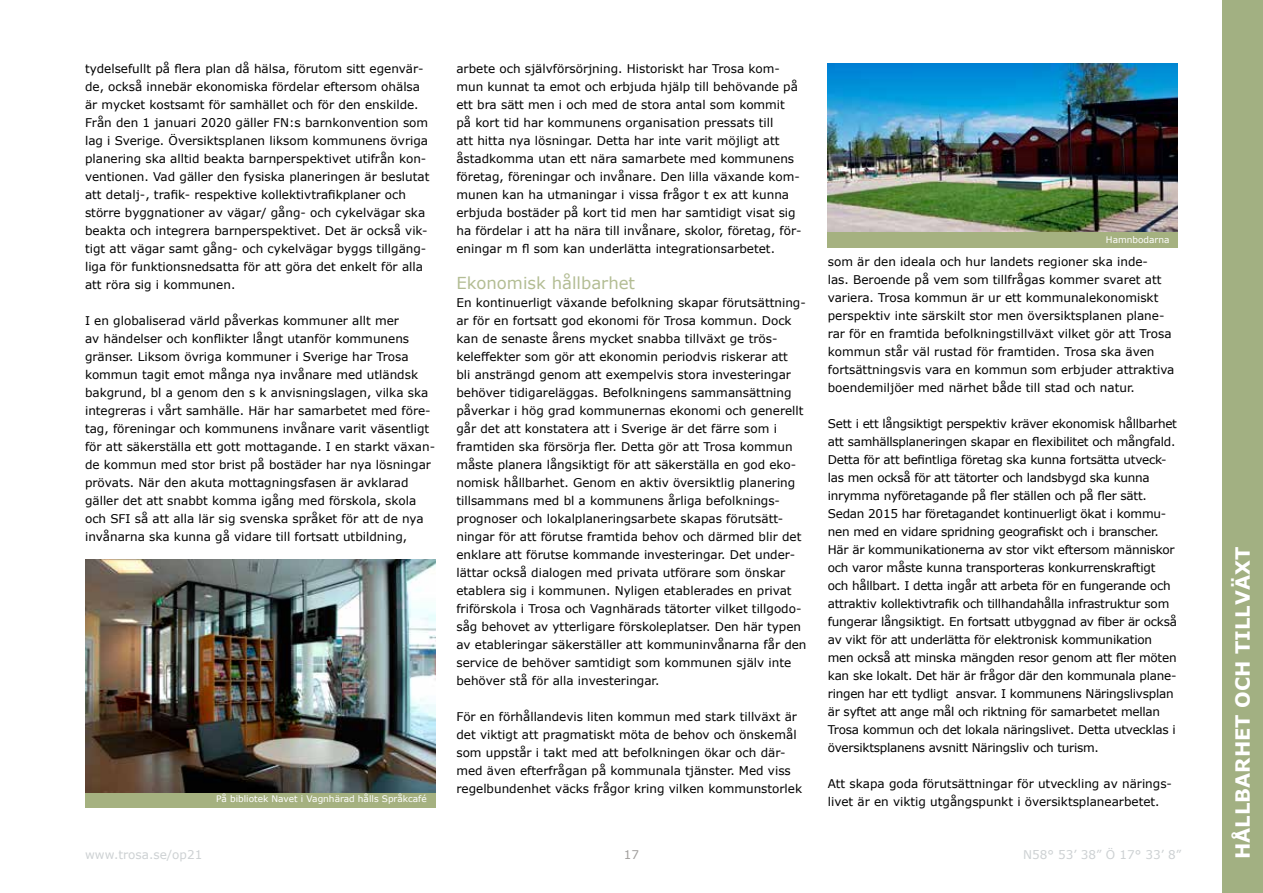
<style>
.page{position:relative;width:1263px;height:893px;background:#fff}
.page>*{position:absolute;margin:0;border:0;box-sizing:border-box;transform-origin:0 0}
.t1{font:700 19.5px "Verdana";color:#fff}
.t2{font:16.5px "Verdana";color:#b3bd94}
.t3{font:12px/18px "Verdana";color:#000}
.t4{font:12px/18px "Verdana";letter-spacing:-.02em;color:#000}
.t5{font:12px "Verdana";color:#cdd1d3}
.t6{font:12px "Verdana";color:#a19f9d}
.t7{font:9px "Verdana";color:#fff}
</style>
<div class="page">
<div style="left:1222px;top:0;width:41px;height:893px;background:#a2b082"></div>
<img style="left:828px;top:64px;width:350px;height:168px">
<div style="left:85px;top:792px;width:350px;height:16px;background:#a5b180"></div>
<div style="left:828px;top:232px;width:350px;height:16px;background:#a5b180"></div>
<img style="left:85px;top:559px;width:350px;height:233px">
<p class="t3" style="left:85px;top:59px;width:346px">tydelsefullt på flera plan då hälsa, förutom sitt egenvär&shy;de, också innebär ekonomiska fördelar eftersom ohälsa är mycket kostsamt för samhället och för den enskilde.<br>Från den 1 januari 2020 gäller FN:s barnkonvention som lag i Sverige. Översiktsplanen liksom kommunens övriga planering ska alltid beakta barnperspektivet utifrån kon&shy;ventionen. Vad gäller den fysiska planeringen är beslutat att detalj-, trafik- respektive kollektivtrafikplaner och större byggnationer av vägar/ gång- och cykelvägar ska beakta och integrera barnperspektivet. Det är också vik&shy;tigt att vägar samt gång- och cykelvägar byggs tillgäng&shy;liga för funktionsnedsatta för att göra det enkelt för alla att röra sig i kommunen.</p>
<p class="t3" style="left:85px;top:311px;width:352px">I en globaliserad värld påverkas kommuner allt mer<br>av händelser och konflikter långt utanför kommunens gränser. Liksom övriga kommuner i Sverige har Trosa kommun tagit emot många nya invånare med utländsk bakgrund, bl a genom den s k anvisningslagen, vilka ska integreras i vårt samhälle. Här har samarbetet med före&shy;tag, föreningar och kommunens invånare varit väsentligt för att säkerställa ett gott mottagande. I en starkt växan&shy;de kommun med stor brist på bostäder har nya lösningar prövats. När den akuta mottagningsfasen är avklarad gäller det att snabbt komma igång med förskola, skola och SFI så att alla lär sig svenska språket för att de nya invånarna ska kunna gå vidare till fortsatt utbildning,</p>
<p class="t7" style="left:216px;top:793px;width:212px">På bibliotek Navet i Vagnhärad hålls Språkcafé</p>
<p class="t3" style="left:456px;top:59px;width:347px">arbete och självförsörjning. Historiskt har Trosa kom&shy;mun kunnat ta emot och erbjuda hjälp till behövande på ett bra sätt men i och med de stora antal som kommit på kort tid har kommunens organisation pressats till<br>att hitta nya lösningar. Detta har inte varit möjligt att åstadkomma utan ett nära samarbete med kommunens företag, föreningar och invånare. Den lilla växande kom&shy;munen kan ha utmaningar i vissa frågor t ex att kunna erbjuda bostäder på kort tid men har samtidigt visat sig ha fördelar i att ha nära till invånare, skolor, företag, för&shy;eningar m fl som kan underlätta integrationsarbetet.</p>
<h2 class="t2" style="left:456px;top:272px;width:180px">Ekonomisk hållbarhet</h2>
<p class="t3" style="left:456px;top:293px;width:352px">En kontinuerligt växande befolkning skapar förutsättning&shy;ar för en fortsatt god ekonomi för Trosa kommun. Dock kan de senaste årens mycket snabba tillväxt ge trös&shy;keleffekter som gör att ekonomin periodvis riskerar att<br>bli ansträngd genom att exempelvis stora investeringar behöver tidigareläggas. Befolkningens sammansättning påverkar i hög grad kommunernas ekonomi och generellt går det att konstatera att i Sverige är det färre som i framtiden ska försörja fler. Detta gör att Trosa kommun måste planera långsiktigt för att säkerställa en god eko&shy;nomisk hållbarhet. Genom en aktiv översiktlig planering tillsammans med bl a kommunens årliga befolknings&shy;prognoser och lokalplaneringsarbete skapas förutsätt&shy;ningar för att förutse framtida behov och därmed blir det enklare att förutse kommande investeringar. Det under&shy;lättar också dialogen med privata utförare som önskar etablera sig i kommunen. Nyligen etablerades en privat friförskola i Trosa och Vagnhärads tätorter vilket tillgodo&shy;såg behovet av ytterligare förskoleplatser. Den här typen av etableringar säkerställer att kommuninvånarna får den service de behöver samtidigt som kommunen själv inte behöver stå för alla investeringar.</p>
<p class="t3" style="left:456px;top:707px;width:347px">För en förhållandevis liten kommun med stark tillväxt är det viktigt att pragmatiskt möta de behov och önskemål som uppstår i takt med att befolkningen ökar och där&shy;med även efterfrågan på kommunala tjänster. Med viss regelbundenhet väcks frågor kring vilken kommunstorlek</p>
<p class="t7" style="left:1106px;top:233px;width:65px">Hamnbodarna</p>
<p class="t3" style="left:828px;top:252px;width:348px">som är den ideala och hur landets regioner ska inde-<br>las. Beroende på vem som tillfrågas kommer svaret att variera. Trosa kommun är ur ett kommunalekonomiskt perspektiv inte särskilt stor men översiktsplanen plane&shy;rar för en framtida befolkningstillväxt vilket gör att Trosa kommun står väl rustad för framtiden. Trosa ska även fortsättningsvis vara en kommun som erbjuder attraktiva boendemiljöer med närhet både till stad och natur.</p>
<p class="t4" style="left:828px;top:414px;width:351px">Sett i ett långsiktigt perspektiv kräver ekonomisk hållbarhet att samhällsplaneringen skapar en flexibilitet och mångfald.<br>Detta för att befintliga företag ska kunna fortsätta utveck&shy;las men också för att tätorter och landsbygd ska kunna inrymma nyföretagande på fler ställen och på fler sätt.<br>Sedan 2015 har företagandet kontinuerligt ökat i kommu&shy;nen med en vidare spridning geografiskt och i branscher.<br>Här är kommunikationerna av stor vikt eftersom människor och varor måste kunna transporteras konkurrenskraftigt och hållbart. I detta ingår att arbeta för en fungerande och attraktiv kollektivtrafik och tillhandahålla infrastruktur som fungerar långsiktigt. En fortsatt utbyggnad av fiber är också av vikt för att underlätta för elektronisk kommunikation men också att minska mängden resor genom att fler möten kan ske lokalt. Det här är frågor där den kommunala plane&shy;ringen har ett tydligt ansvar. I kommunens Näringslivsplan är syftet att ange mål och riktning för samarbetet mellan Trosa kommun och det lokala näringslivet. Detta utvecklas i översiktsplanens avsnitt Näringsliv och turism.</p>
<p class="t3" style="left:828px;top:774px;width:346px">Att skapa goda förutsättningar för utveckling av närings&shy;livet är en viktig utgångspunkt i översiktsplanearbetet.</p>
<p class="t5" style="left:85px;top:846px;width:119px">www.trosa.se/op21</p>
<p class="t6" style="left:624px;top:846px;width:17px">17</p>
<p class="t5" style="left:1023px;top:846px;width:160px">N58° 53’ 38” Ö 17° 33’ 8”</p>
<h1 class="t1" style="left:1229px;top:859px;width:313px;rotate:-90deg">HÅLLBARHET OCH TILLVÄXT</h1>
</div>
